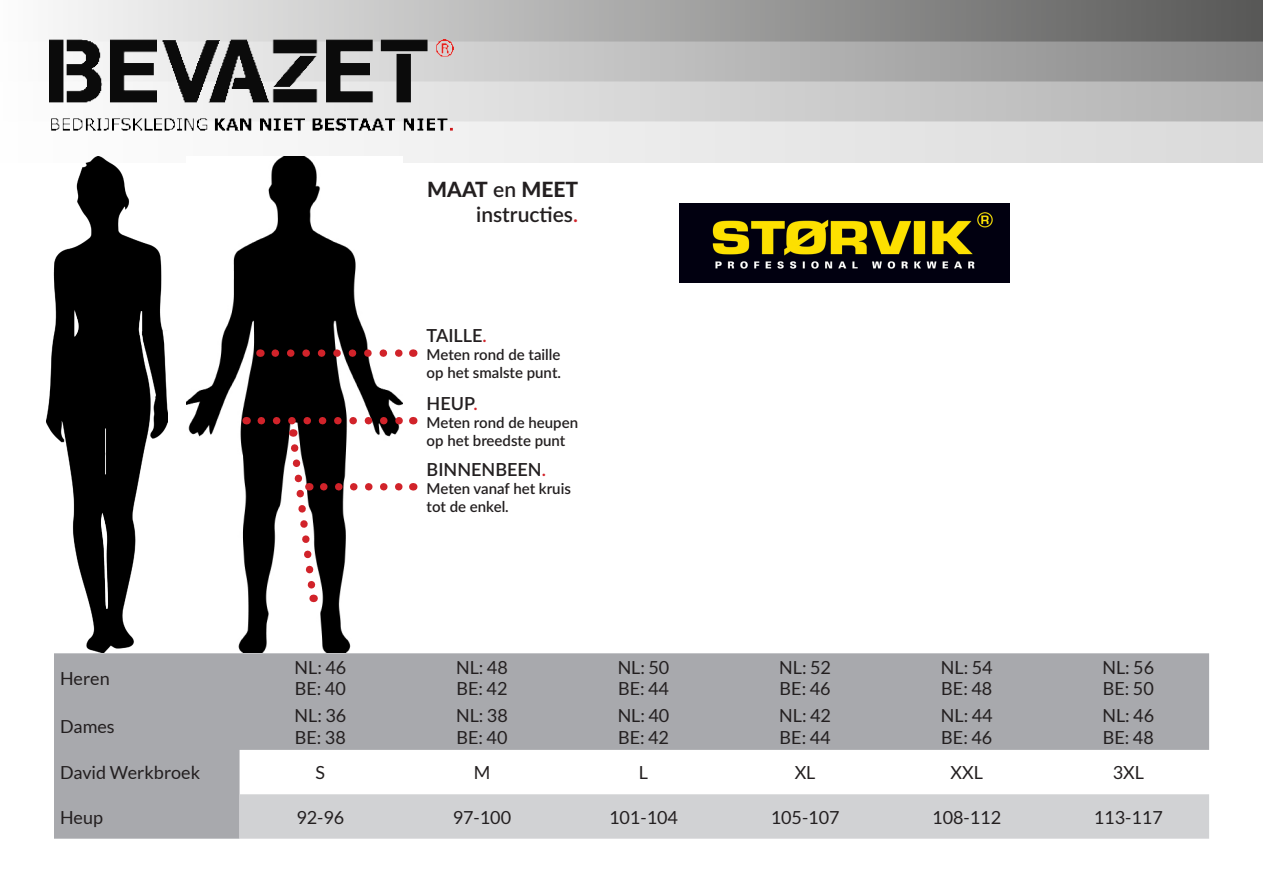
<style>
.page{position:relative;width:1263px;height:893px;background:#fff}
.page>*{position:absolute;margin:0;border:0;box-sizing:border-box;transform-origin:0 0}
.t1{font:600 21px "Lato";color:#231f20}
.t2{font:800 21px "Lato";color:#231f20}
.t3{font:18px "Lato";color:#231f20}
.t4{font:600 18px "Lato";color:#231f20}
.t5{font:600 15px/18px "Lato";color:#231f20}
.s1{font-weight:600}
.s2{color:#d1232a}
</style>
<div class="page">
<img style="left:49px;top:1px;width:1214px;height:161px">
<img style="left:50px;top:39px;width:403px;height:97px">
<svg style="left:54px;top:653px;width:1155px;height:186px;fill:#a8a9ad"></svg>
<div style="left:240px;top:794px;width:969px;height:45px;background:#d1d2d4"></div>
<img style="left:679px;top:203px;width:330px;height:79px">
<img style="left:186px;top:157px;width:216px;height:495px">
<svg style="left:275px;top:349px;width:128px;height:8px"></svg>
<svg style="left:261px;top:417px;width:142px;height:185px"></svg>
<img style="left:47px;top:157px;width:120px;height:495px">
<p class="t2" style="left:427px;top:173px;width:152px">MAAT <span class="s1">en</span> MEET</p>
<p class="t1" style="left:476px;top:199px;width:103px">instructies<span class="s2">.</span></p>
<p class="t4" style="left:427px;top:323px;width:62px">TAILLE<span class="s2">.</span></p>
<p class="t5" style="left:427px;top:345px;width:136px">Meten rond de taille op het smalste punt.</p>
<p class="t4" style="left:427px;top:390px;width:52px">HEUP<span class="s2">.</span></p>
<p class="t5" style="left:427px;top:413px;width:153px">Meten rond de heupen op het breedste punt</p>
<p class="t3" style="left:60px;top:668px;width:51px">Heren</p>
<p class="t3" style="left:60px;top:716px;width:56px">Dames</p>
<p class="t3" style="left:294px;top:657px;width:53px">NL: 46</p>
<p class="t3" style="left:295px;top:679px;width:52px">BE: 40</p>
<p class="t3" style="left:294px;top:705px;width:53px">NL: 36</p>
<p class="t3" style="left:295px;top:727px;width:52px">BE: 38</p>
<p class="t4" style="left:427px;top:456px;width:121px">BINNENBEEN<span class="s2">.</span></p>
<p class="t5" style="left:427px;top:479px;width:146px">Meten vanaf het kruis tot de enkel.</p>
<p class="t3" style="left:456px;top:657px;width:53px">NL: 48</p>
<p class="t3" style="left:456px;top:679px;width:52px">BE: 42</p>
<p class="t3" style="left:456px;top:705px;width:53px">NL: 38</p>
<p class="t3" style="left:456px;top:727px;width:52px">BE: 40</p>
<p class="t3" style="left:618px;top:657px;width:53px">NL: 50</p>
<p class="t3" style="left:618px;top:679px;width:52px">BE: 44</p>
<p class="t3" style="left:618px;top:705px;width:53px">NL: 40</p>
<p class="t3" style="left:618px;top:727px;width:52px">BE: 42</p>
<p class="t3" style="left:779px;top:657px;width:53px">NL: 52</p>
<p class="t3" style="left:780px;top:679px;width:52px">BE: 46</p>
<p class="t3" style="left:779px;top:705px;width:53px">NL: 42</p>
<p class="t3" style="left:780px;top:727px;width:52px">BE: 44</p>
<p class="t3" style="left:941px;top:657px;width:53px">NL: 54</p>
<p class="t3" style="left:941px;top:679px;width:52px">BE: 48</p>
<p class="t3" style="left:941px;top:705px;width:53px">NL: 44</p>
<p class="t3" style="left:941px;top:727px;width:52px">BE: 46</p>
<p class="t3" style="left:1102px;top:657px;width:53px">NL: 56</p>
<p class="t3" style="left:1103px;top:679px;width:52px">BE: 50</p>
<p class="t3" style="left:1102px;top:705px;width:53px">NL: 46</p>
<p class="t3" style="left:1103px;top:727px;width:52px">BE: 48</p>
<p class="t3" style="left:60px;top:763px;width:142px">David Werkbroek</p>
<p class="t3" style="left:316px;top:763px;width:11px">S</p>
<p class="t3" style="left:474px;top:763px;width:18px">M</p>
<p class="t3" style="left:639px;top:763px;width:11px">L</p>
<p class="t3" style="left:795px;top:763px;width:22px">XL</p>
<p class="t3" style="left:950px;top:763px;width:34px">XXL</p>
<p class="t3" style="left:1113px;top:763px;width:33px">3XL</p>
<p class="t3" style="left:60px;top:807px;width:44px">Heup</p>
<p class="t3" style="left:296px;top:807px;width:50px">92-96</p>
<p class="t3" style="left:453px;top:807px;width:60px">97-100</p>
<p class="t3" style="left:609px;top:807px;width:70px">101-104</p>
<p class="t3" style="left:771px;top:807px;width:70px">105-107</p>
<p class="t3" style="left:932px;top:807px;width:70px">108-112</p>
<p class="t3" style="left:1094px;top:807px;width:70px">113-117</p>
</div>
